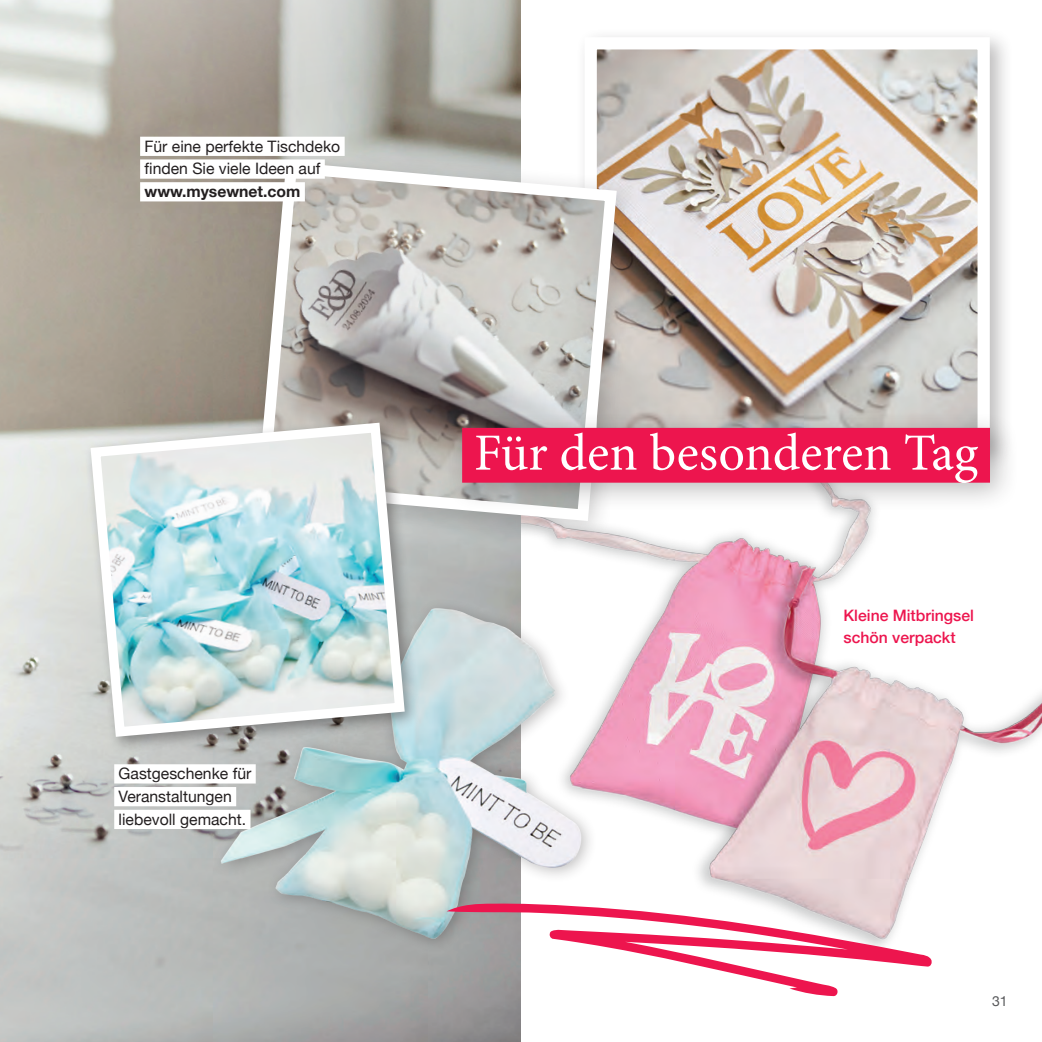
<style>
.page{position:relative;width:1042px;height:1042px;background:#fff}
.page>*{position:absolute;margin:0;border:0;box-sizing:border-box;transform-origin:0 0}
.t1{font:52.15px "Minion Pro";color:#fff}
.t2{font:15.75px/22.8px "Helvetica Neue";color:#231f20}
.t3{font:500 15.75px/22.8px "Helvetica Neue";color:#ed154e}
.t4{font:700 15.75px "Helvetica Neue";color:#231f20}
.t5{font:14px "Helvetica Neue";color:#57585a}
</style>
<div class="page">
<img style="left:551px;top:513px;width:491px;height:390px">
<img style="left:0;top:0;width:521px;height:1042px">
<div style="left:575px;top:27px;width:438px;height:445px;background:#231f20;opacity:.3"></div>
<img style="left:597px;top:50px;width:380px;height:361px">
<div style="left:584px;top:37px;width:406px;height:412px;border:12px solid #fff"></div>
<div style="left:244px;top:148px;width:395px;height:394px;background:#231f20;opacity:.2"></div>
<svg style="left:251px;top:156px;width:372px;height:371px;background:#bfbbb7"></svg>
<img style="left:184px;top:554px;width:412px;height:397px">
<div style="left:445px;top:411px;width:575px;height:102px;background:#231f20;opacity:.3"></div>
<div style="left:462px;top:428px;width:528px;height:55px;background:#ed154e"></div>
<div style="left:843px;top:606px;width:135px;height:19px;background:#fff"></div>
<div style="left:843px;top:628px;width:112px;height:20px;background:#fff"></div>
<div style="left:84px;top:416px;width:337px;height:337px;background:#231f20;opacity:.4"></div>
<svg style="left:85px;top:418px;width:325px;height:324px;background:#c7dadb"></svg>
<svg style="left:446px;top:903px;width:486px;height:93px"></svg>
<div style="left:140px;top:137px;width:205px;height:19px;background:#fff"></div>
<div style="left:140px;top:159px;width:185px;height:20px;background:#fff"></div>
<div style="left:140px;top:182px;width:165px;height:19px;background:#fff"></div>
<div style="left:114px;top:764px;width:142px;height:19px;background:#fff"></div>
<div style="left:114px;top:787px;width:122px;height:19px;background:#fff"></div>
<div style="left:114px;top:810px;width:136px;height:19px;background:#fff"></div>
<p class="t2" style="left:144px;top:135px;width:197px">Für eine perfekte Tischdeko finden Sie viele Ideen auf</p>
<p class="t4" style="left:144px;top:179px;width:157px">www.mysewnet.com</p>
<p class="t2" style="left:119px;top:763px;width:134px">Gastgeschenke für<br>Veranstaltungen liebevoll gemacht.</p>
<h1 class="t1" style="left:474px;top:418px;width:506px">Für den besonderen Tag</h1>
<p class="t3" style="left:843px;top:602px;width:132px">Kleine Mitbringsel schön verpackt</p>
<p class="t5" style="left:992px;top:990px;width:17px">31</p>
</div>
